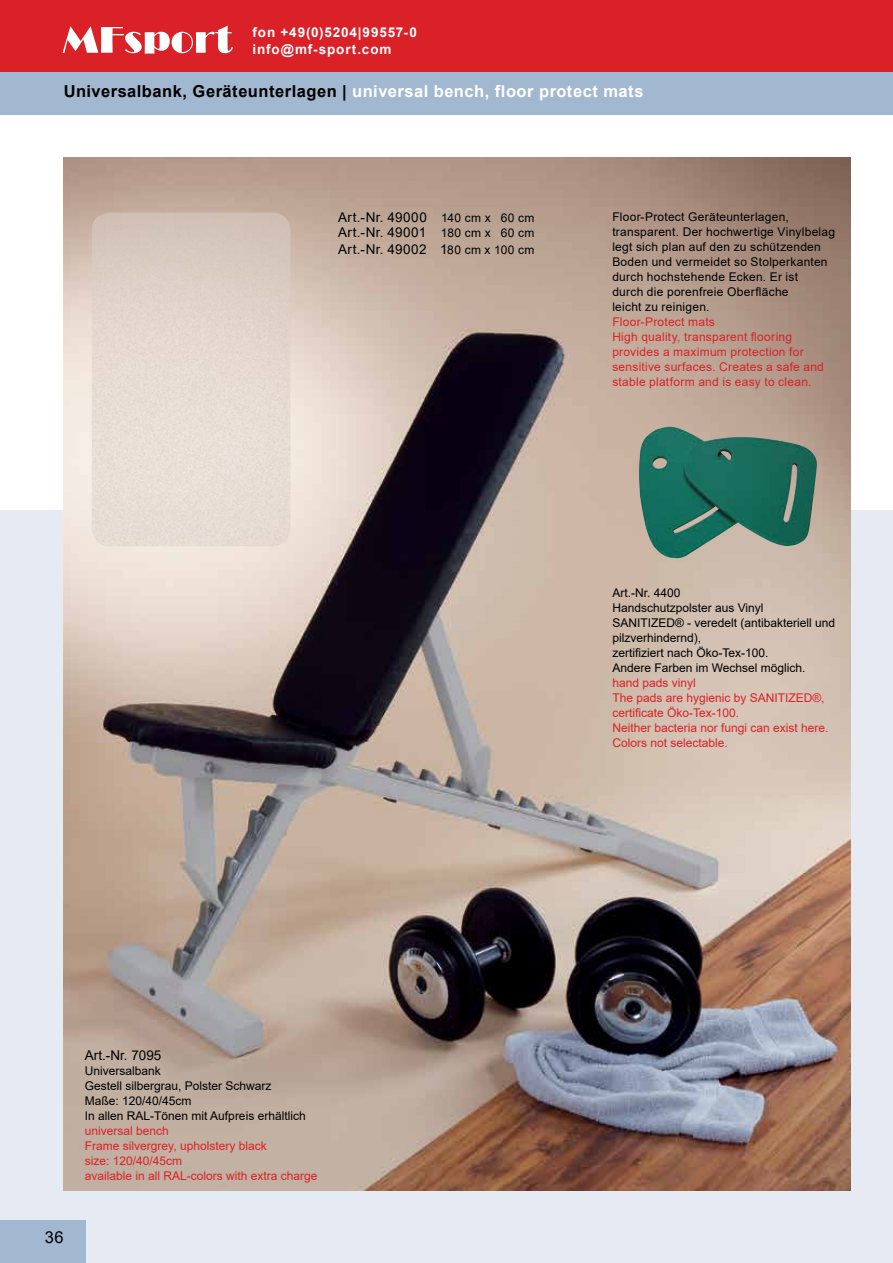
<style>
.page{position:relative;width:893px;height:1263px;background:#fff}
.page>*{position:absolute;margin:0;border:0;box-sizing:border-box;transform-origin:0 0}
.t1{font:700 16.5px "Arial";letter-spacing:.03em;color:#000}
.t2{font:16.5px "Arial";color:#000}
.t3{font:13.5px/15px "Arial";letter-spacing:.02em;color:#000}
.t4{font:700 13.5px/16.5px "Arial";letter-spacing:.065em;color:#fff}
.t5{font:13.5px "Arial";color:#000}
.t6{font:12px/15px "Arial";color:#000}
.t7{font:12px/15px "Arial";color:#da2128}
.t8{font:12px/15px "Arial";letter-spacing:.02em;color:#000}
.t9{font:12px/15px "Arial";letter-spacing:.02em;color:#da2128}
.s1{color:#fff}
.s2{font-size:12px}
</style>
<div class="page">
<div style="left:0;top:0;width:893px;height:72px;background:#da2128"></div>
<svg style="left:63px;top:26px;width:170px;height:28px"></svg>
<div style="left:0;top:72px;width:893px;height:43px;background:#a2b7d0"></div>
<div style="left:0;top:510px;width:893px;height:753px;background:#e6eaf2"></div>
<div style="left:0;top:1220px;width:85px;height:43px;background:#a2b7d0"></div>
<img style="left:64px;top:157px;width:786px;height:1034px">
<img style="left:639px;top:426px;width:178px;height:132px">
<img style="left:92px;top:213px;width:198px;height:333px">
<p class="t4" style="left:253px;top:25px;width:166px">fon +49(0)5204|99557-0 info@mf-sport.com</p>
<h1 class="t1" style="left:64px;top:80px;width:581px">Universalbank, Geräteunterlagen | <span class="s1">universal bench, floor protect mats</span></h1>
<p class="t3" style="left:338px;top:210px;width:198px">Art.-Nr. 49000 <span class="s2">140 cm x 60 cm<br></span>Art.-Nr. 49001 <span class="s2">180 cm x 60 cm</span></p>
<p class="t3" style="left:338px;top:242px;width:198px">Art.-Nr. 49002 1<span class="s2">80 cm x 100 cm</span></p>
<p class="t8" style="left:612px;top:210px;width:224px">Floor-Protect Geräteunterlagen, transparent. Der hochwertige Vinylbelag legt sich plan auf den zu schützenden Boden und vermeidet so Stolperkanten durch hochstehende Ecken. Er ist<br>durch die porenfreie Oberfläche<br>leicht zu reinigen.</p>
<p class="t9" style="left:612px;top:315px;width:213px">Floor-Protect mats<br>High quality, transparent flooring provides a maximum protection for sensitive surfaces. Creates a safe and stable platform and is easy to clean.</p>
<p class="t6" style="left:612px;top:585px;width:224px">Art.-Nr. 4400<br>Handschutzpolster aus Vinyl<br>SANITIZED® - veredelt (antibakteriell und pilzverhindernd),<br>zertifiziert nach Öko-Tex-100.<br>Andere Farben im Wechsel möglich.</p>
<p class="t7" style="left:612px;top:675px;width:218px">hand pads vinyl<br>The pads are hygienic by SANITIZED®, certificate Öko-Tex-100.<br>Neither bacteria nor fungi can exist here.<br>Colors not selectable.</p>
<h1 class="t2" style="left:45px;top:1226px;width:20px">36</h1>
<p class="t5" style="left:85px;top:1046px;width:78px">Art.-Nr. 7095</p>
<p class="t6" style="left:85px;top:1063px;width:222px">Universalbank<br>Gestell silbergrau, Polster Schwarz<br>Maße: 120/40/45cm<br>In allen RAL-Tönen mit Aufpreis erhältlich</p>
<p class="t7" style="left:85px;top:1123px;width:234px">universal bench<br>Frame silvergrey, upholstery black<br>size: 120/40/45cm<br>available in all RAL-colors with extra charge</p>
</div>
